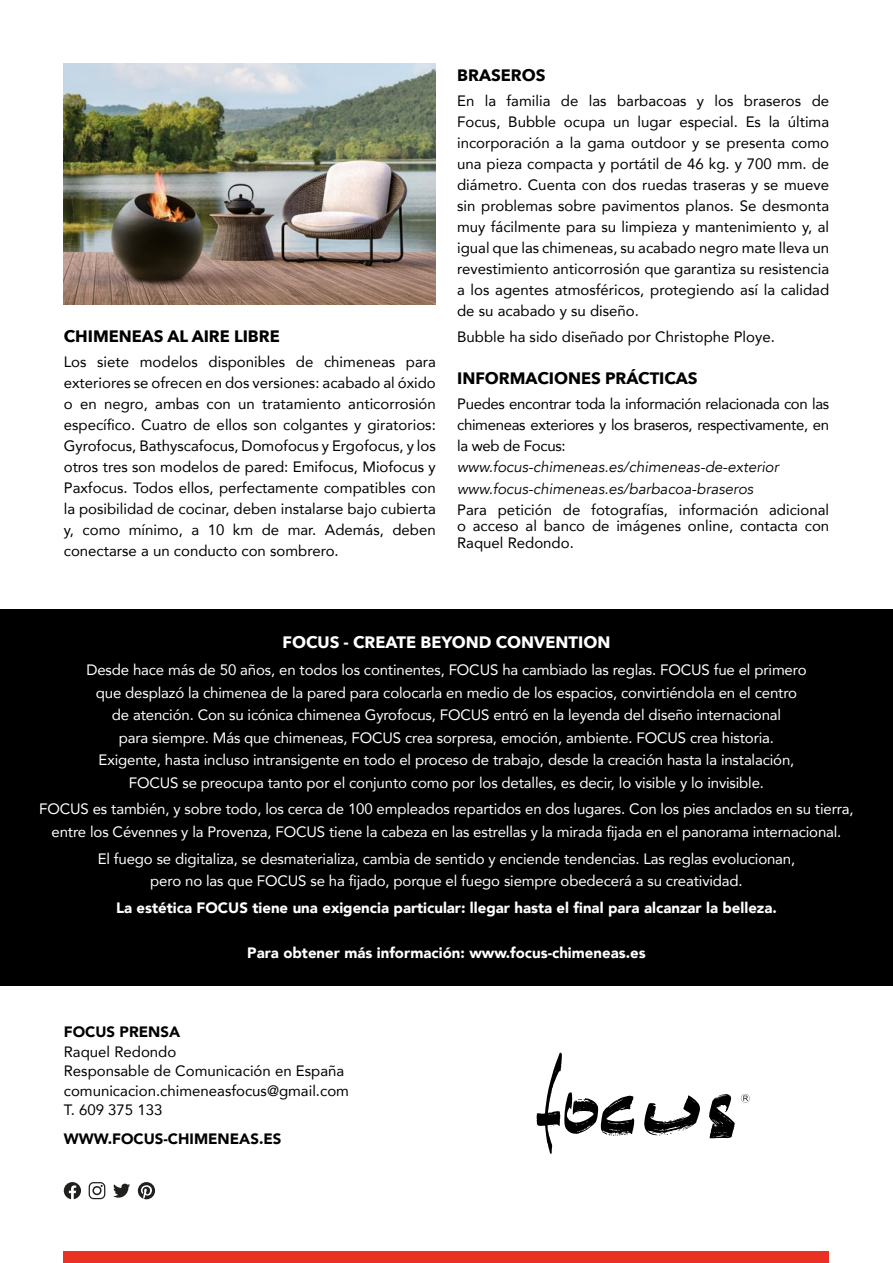
<style>
.page{position:relative;width:893px;height:1263px;background:#fff}
.page>*{position:absolute;margin:0;border:0;box-sizing:border-box;transform-origin:0 0}
.t1{font:700 16.5px "Avenir Next";color:#000}
.t2{font:700 16.5px "Avenir Next";color:#fff}
.t3{font:15px/21px "Avenir";color:#000;text-align:justify}
.t4{font:15px/22.5px "Avenir";letter-spacing:-.01em;color:#fff;text-align:center}
.t5{font:900 15px "Avenir";color:#fff}
.t6{font:italic 15px/21.5px "Avenir";color:#000}
.t7{font:900 15px "Avenir";color:#000}
</style>
<div class="page">
<div style="left:64px;top:1251px;width:765px;height:12px;background:#e93223"></div>
<img style="left:64px;top:64px;width:372px;height:240px">
<svg style="left:64px;top:1182px;width:17px;height:17px"></svg>
<svg style="left:113px;top:1183px;width:17px;height:14px"></svg>
<svg style="left:138px;top:1182px;width:17px;height:17px"></svg>
<svg style="left:89px;top:1182px;width:16px;height:17px"></svg>
<svg style="left:537px;top:1052px;width:97px;height:102px"></svg>
<svg style="left:644px;top:1095px;width:56px;height:40px"></svg>
<svg style="left:709px;top:1094px;width:26px;height:45px"></svg>
<svg style="left:741px;top:1094px;width:9px;height:9px"></svg>
<div style="left:0;top:609px;width:893px;height:376px;background:#000"></div>
<p class="t1" style="left:64px;top:322px;width:218px">CHIMENEAS AL AIRE LIBRE</p>
<p class="t3" style="left:64px;top:351px;width:374px">Los siete modelos disponibles de chimeneas para exteriores se ofrecen en dos versiones: acabado al óxido o en negro, ambas con un tratamiento anticorrosión específico. Cuatro de ellos son colgantes y giratorios:<br>Gyrofocus, Bathyscafocus, Domofocus y Ergofocus, y los otros tres son modelos de pared: Emifocus, Miofocus y Paxfocus. Todos ellos, perfectamente compatibles con la posibilidad de cocinar, deben instalarse bajo cubierta y, como mínimo, a 10 km de mar. Además, deben conectarse a un conducto con sombrero.</p>
<p class="t1" style="left:457px;top:61px;width:90px">BRASEROS</p>
<p class="t3" style="left:457px;top:90px;width:374px">En la familia de las barbacoas y los braseros de Focus, Bubble ocupa un lugar especial. Es la última incorporación a la gama outdoor y se presenta como una pieza compacta y portátil de 46 kg. y 700 mm. de diámetro. Cuenta con dos ruedas traseras y se mueve sin problemas sobre pavimentos planos. Se desmonta muy fácilmente para su limpieza y mantenimiento y, al igual que las chimeneas, su acabado negro mate lleva un revestimiento anticorrosión que garantiza su resistencia a los agentes atmosféricos, protegiendo así la calidad de su acabado y su diseño.</p>
<p class="t3" style="left:457px;top:326px;width:319px">Bubble ha sido diseñado por Christophe Ploye.</p>
<p class="t1" style="left:457px;top:364px;width:242px">INFORMACIONES PRÁCTICAS</p>
<p class="t3" style="left:457px;top:393px;width:374px">Puedes encontrar toda la información relacionada con las chimeneas exteriores y los braseros, respectivamente, en la web de Focus:</p>
<p class="t6" style="left:457px;top:457px;width:323px">www.focus-chimeneas.es/chimeneas-de-exterior www.focus-chimeneas.es/barbacoa-braseros</p>
<p class="t3" style="left:457px;top:501px;width:374px;line-height:16.5px">Para petición de fotografías, información adicional o acceso al banco de imágenes online, contacta con Raquel Redondo.</p>
<p class="t2" style="left:283px;top:628px;width:329px">FOCUS - CREATE BEYOND CONVENTION</p>
<p class="t4" style="left:86px;top:658px;width:722px">Desde hace más de 50 años, en todos los continentes, FOCUS ha cambiado las reglas. FOCUS fue el primero que desplazó la chimenea de la pared para colocarla en medio de los espacios, convirtiéndola en el centro de atención. Con su icónica chimenea Gyrofocus, FOCUS entró en la leyenda del diseño internacional<br>para siempre. Más que chimeneas, FOCUS crea sorpresa, emoción, ambiente. FOCUS crea historia.<br>Exigente, hasta incluso intransigente en todo el proceso de trabajo, desde la creación hasta la instalación, FOCUS se preocupa tanto por el conjunto como por los detalles, es decir, lo visible y lo invisible.</p>
<p class="t4" style="left:39px;top:797px;width:816px">FOCUS es también, y sobre todo, los cerca de 100 empleados repartidos en dos lugares. Con los pies anclados en su tierra, entre los Cévennes y la Provenza, FOCUS tiene la cabeza en las estrellas y la mirada fijada en el panorama internacional.</p>
<p class="t4" style="left:98px;top:847px;width:699px">El fuego se digitaliza, se desmaterializa, cambia de sentido y enciende tendencias. Las reglas evolucionan, pero no las que FOCUS se ha fijado, porque el fuego siempre obedecerá a su creatividad.</p>
<p class="t5" style="left:116px;top:895px;width:662px">La estética FOCUS tiene una exigencia particular: llegar hasta el final para alcanzar la belleza.</p>
<p class="t5" style="left:247px;top:940px;width:400px">Para obtener más información: www.focus-chimeneas.es</p>
<p class="t7" style="left:64px;top:1019px;width:118px">FOCUS PRENSA</p>
<p class="t3" style="left:64px;top:1041px;width:287px;line-height:19.5px;text-align:left">Raquel Redondo<br>Responsable de Comunicación en España comunicacion.chimeneasfocus@gmail.com<br>T. 609 375 133</p>
<p class="t7" style="left:64px;top:1125px;width:219px">WWW.FOCUS-CHIMENEAS.ES</p>
</div>
